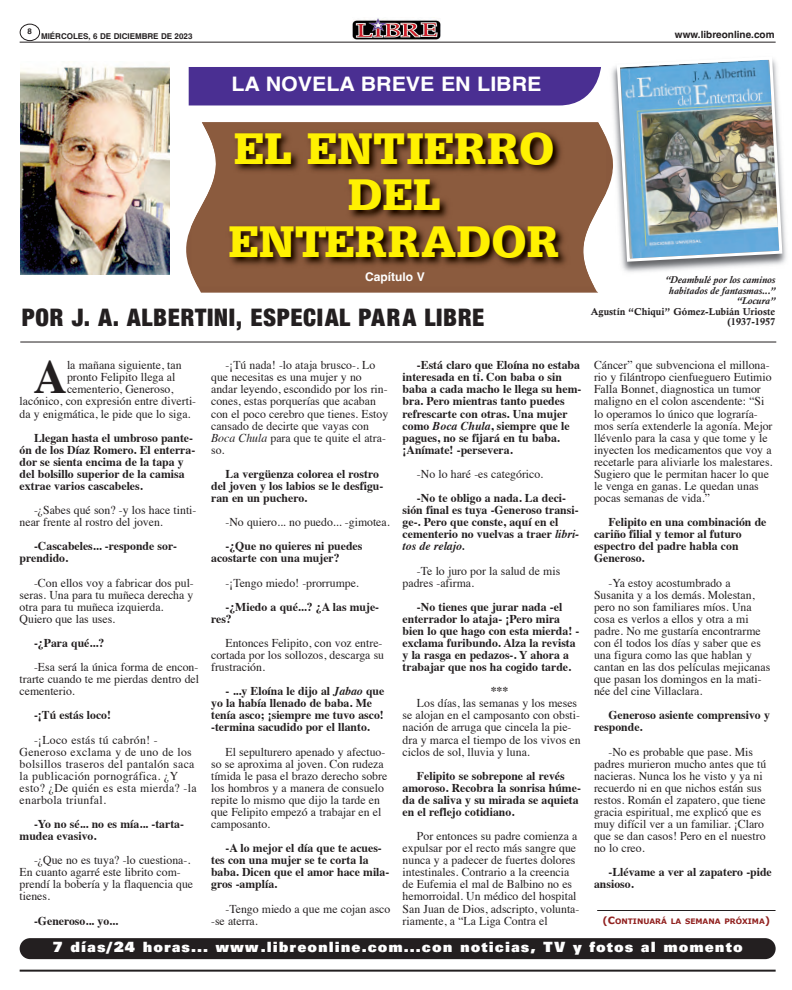
<style>
.page{position:relative;width:792px;height:990px;background:#fff}
.page>*{position:absolute;margin:0;border:0;box-sizing:border-box;transform-origin:0 0}
.t1{font:700 47.4px "Times";color:#231f20}
.t2{font:46px/46.7px "Square Serif Black DTC";color:#fff101;text-align:center;scale:1.06 1}
.t3{font:26px "Sans Black Condensed DTC";letter-spacing:.025em;color:#231f20}
.t4{font:700 20px "Helvetica";color:#fff;scale:1.07 1}
.t5{font:15.3px "Univers Ultra Bold DTC";letter-spacing:.065em;color:#fff}
.t6{font:12px/12.1px "Times";color:#231f20}
.t7{font:700 12px/12.1px "Times";color:#231f20}
.t8{font:12px/12.1px "Times";letter-spacing:.025em;color:#231f20}
.t9{font:700 12px "Helvetica";color:#fff}
.t10{font:italic 700 10px/10.5px "Calisto";color:#231f20;text-align:right}
.t11{font:10px/10.5px "Calis MT Bol";color:#231f20;text-align:right}
.t12{font:700 10px "Helvetica";color:#231f20}
.t13{font:700 8px "Helvetica";color:#231f20}
.t14{font:700 7.5px "Verdana";color:#91211f}
.s1{font-style:italic}
.s2{font-size:10px}
</style>
<div class="page">
<hr style="left:20px;top:970px;width:756px;height:2px;background:#231f20">
<hr style="left:20px;top:42px;width:756px;height:1px;background:#231f20">
<svg style="left:355px;top:23px;width:86px;height:17px"></svg>
<img style="left:353px;top:18px;width:87px;height:21px">
<svg style="left:20px;top:24px;width:20px;height:17px"></svg>
<div style="left:20px;top:938px;width:756px;height:21px;background:#231f20;border-radius:10px"></div>
<hr style="left:20px;top:342px;width:756px;height:1px;background:#231f20">
<svg style="left:186px;top:137px;width:421px;height:156px;fill:#89593d"></svg>
<div style="left:189px;top:67px;width:412px;height:38px;background:#4a2f92"></div>
<img style="left:607px;top:67px;width:180px;height:205px">
<svg style="left:612px;top:155px;width:1px;height:16px"></svg>
<img style="left:615px;top:59px;width:169px;height:204px">
<img style="left:20px;top:66px;width:150px;height:209px">
<img style="left:191px;top:122px;width:415px;height:165px">
<hr style="left:597px;top:910px;width:179px;height:1px;background:#231f20">
<p class="t13" style="left:28px;top:28px;width:6px">8</p>
<p class="t13" style="left:41px;top:33px;width:153px">MIÉRCOLES, 6 DE DICIEMBRE DE 2023</p>
<p class="t12" style="left:675px;top:31px;width:101px">www.libreonline.com</p>
<h3 class="t4" style="left:232px;top:75px;width:291px">LA NOVELA BREVE EN LIBRE</h3>
<h2 class="t2" style="left:229px;top:128px;width:314px">EL ENTIERRO<br>DEL<br>ENTERRADOR</h2>
<p class="t9" style="left:365px;top:272px;width:61px">Capítulo V</p>
<h3 class="t3" style="left:22px;top:309px;width:464px">POR J. A. ALBERTINI, ESPECIAL PARA LIBRE</h3>
<p class="t10" style="left:665px;top:275px;width:112px">“Deambulé por los caminos habitados de fantasmas...” “Locura”</p>
<p class="t11" style="left:591px;top:308px;width:186px">Agustín “Chiqui” Gómez-Lubián Urioste (1937-1957</p>
<h1 class="t1" style="left:34px;top:358px;width:35px">A</h1>
<p class="t6" style="left:67px;top:360px;width:116px">la mañana siguiente, tan</p>
<p class="t6" style="left:67px;top:372px;width:110px">pronto Felipito llega al</p>
<p class="t6" style="left:67px;top:384px;width:108px">cementerio, Generoso,</p>
<p class="t6" style="left:20px;top:396px;width:178px">lacónico, con expresión entre diverti-</p>
<p class="t6" style="left:20px;top:409px;width:172px">da y enigmática, le pide que lo siga.</p>
<p class="t7" style="left:20px;top:433px;width:177px;text-indent:14px">Llegan hasta el umbroso pante&shy;ón de los Díaz Romero. El enterra&shy;dor se sienta encima de la tapa y del bolsillo superior de la camisa extrae varios cascabeles.</p>
<p class="t6" style="left:20px;top:505px;width:178px;text-indent:14px">-¿Sabes qué son? -y los hace tinti&shy;near frente al rostro del joven.</p>
<p class="t7" style="left:20px;top:541px;width:159px;text-indent:14px">-Cascabeles... -responde sor&shy;prendido.</p>
<p class="t6" style="left:20px;top:578px;width:176px;text-indent:14px">-Con ellos voy a fabricar dos pul&shy;seras. Una para tu muñeca derecha y otra para tu muñeca izquierda.<br>Quiero que las uses.</p>
<p class="t7" style="left:34px;top:638px;width:72px">-¿Para qué...?</p>
<p class="t6" style="left:20px;top:662px;width:181px;text-align:justify;text-indent:14px">-Esa será la única forma de encon&shy;trarte cuando te me pierdas dentro del cementerio.</p>
<p class="t7" style="left:34px;top:710px;width:79px">-¡Tú estás loco!</p>
<p class="t8" style="left:20px;top:734px;width:178px;text-indent:14px">-¡Loco estás tú cabrón! -<br>Generoso exclama y de uno de los bolsillos traseros del pantalón saca la publicación pornográfica. ¿Y esto? ¿De quién es esta mierda? -la enarbola triunfal.</p>
<p class="t7" style="left:20px;top:819px;width:166px;text-indent:14px">-Yo no sé... no es mía... -tarta&shy;mudea evasivo.</p>
<p class="t6" style="left:20px;top:855px;width:175px;text-indent:14px">-¿Que no es tuya? -lo cuestiona-.<br>En cuanto agarré este librito com&shy;prendí la bobería y la flaquencia que tienes.</p>
<p class="t7" style="left:34px;top:916px;width:86px">-Generoso... yo...</p>
<p class="t6" style="left:211px;top:360px;width:179px;text-indent:14px">-¡Tú nada! -lo ataja brusco-. Lo que necesitas es una mujer y no andar leyendo, escondido por los rin&shy;cones, estas porquerías que acaban con el poco cerebro que tienes. Estoy cansado de decirte que vayas con<br><span class="s1">Boca Chula</span> para que te quite el atra&shy;so.</p>
<p class="t7" style="left:211px;top:469px;width:174px;text-indent:14px">La vergüenza colorea el rostro del joven y los labios se le desfigu&shy;ran en un puchero.</p>
<p class="t6" style="left:226px;top:517px;width:166px">-No quiero... no puedo... -gimotea.</p>
<p class="t7" style="left:211px;top:541px;width:153px;text-indent:14px">-¿Que no quieres ni puedes acostarte con una mujer?</p>
<p class="t6" style="left:226px;top:578px;width:135px">-¡Tengo miedo! -prorrumpe.</p>
<p class="t7" style="left:211px;top:602px;width:170px;text-indent:14px">-¿Miedo a qué...? ¿A las muje&shy;res?</p>
<p class="t6" style="left:211px;top:638px;width:175px;text-indent:14px">Entonces Felipito, con voz entre&shy;cortada por los sollozos, descarga su frustración.</p>
<p class="t7" style="left:211px;top:686px;width:175px;text-indent:14px">- ...y Eloína le dijo al <span class="s1">Jabao</span> que yo la había llenado de baba. Me tenía asco; ¡siempre me tuvo asco! -termina sacudido por el llanto.</p>
<p class="t6" style="left:211px;top:747px;width:178px;text-indent:14px">El sepulturero apenado y afectuo&shy;so se aproxima al joven. Con rudeza tímida le pasa el brazo derecho sobre los hombros y a manera de consuelo repite lo mismo que dijo la tarde en que Felipito empezó a trabajar en el camposanto.</p>
<p class="t7" style="left:211px;top:843px;width:180px;text-indent:14px">-A lo mejor el día que te acues&shy;tes con una mujer se te corta la baba. Dicen que el amor hace mila&shy;gros -amplía.</p>
<p class="t6" style="left:211px;top:903px;width:181px;text-indent:14px">-Tengo miedo a que me cojan asco -se aterra.</p>
<p class="t7" style="left:403px;top:360px;width:180px;text-indent:14px">-Está claro que Eloína no estaba interesada en ti. Con baba o sin baba a cada macho le llega su hem&shy;bra. Pero mientras tanto puedes refrescarte con otras. Una mujer como <span class="s1">Boca Chula</span>, siempre que le pagues, no se fijará en tu baba. ¡Anímate! -persevera.</p>
<p class="t6" style="left:417px;top:469px;width:128px">-No lo haré -es categórico.</p>
<p class="t7" style="left:403px;top:493px;width:178px;text-indent:14px">-No te obligo a nada. La deci&shy;sión final es tuya -Generoso transi&shy;ge-. Pero que conste, aquí en el cementerio no vuelvas a traer <span class="s1">libri&shy;tos de relajo.</span></p>
<p class="t6" style="left:403px;top:565px;width:159px;text-indent:14px">-Te lo juro por la salud de mis padres -afirma.</p>
<p class="t7" style="left:403px;top:602px;width:178px;text-indent:14px">-No tienes que jurar nada -el enterrador lo ataja- ¡Pero mira bien lo que hago con esta mierda! - exclama furibundo. Alza la revista y la rasga en pedazos-. Y ahora a trabajar que nos ha cogido tarde.</p>
<p class="t7" style="left:491px;top:686px;width:19px">***</p>
<p class="t6" style="left:403px;top:698px;width:180px;text-indent:14px">Los días, las semanas y los meses se alojan en el camposanto con obsti&shy;nación de arruga que cincela la pie&shy;dra y marca el tiempo de los vivos en ciclos de sol, lluvia y luna.</p>
<p class="t7" style="left:403px;top:771px;width:180px;text-indent:14px">Felipito se sobrepone al revés amoroso. Recobra la sonrisa húme&shy;da de saliva y su mirada se aquieta en el reflejo cotidiano.</p>
<p class="t6" style="left:403px;top:831px;width:178px;text-indent:14px">Por entonces su padre comienza a expulsar por el recto más sangre que nunca y a padecer de fuertes dolores intestinales. Contrario a la creencia de Eufemia el mal de Balbino no es hemorroidal. Un médico del hospital San Juan de Dios, adscripto, volunta&shy;riamente, a “La Liga Contra el</p>
<p class="t6" style="left:594px;top:360px;width:180px">Cáncer” que subvenciona el millona&shy;rio y filántropo cienfueguero Eutimio Falla Bonnet, diagnostica un tumor maligno en el colon ascendente: “Si lo operamos lo único que lograría&shy;mos sería extenderle la agonía. Mejor llévenlo para la casa y que tome y le inyecten los medicamentos que voy a recetarle para aliviarle los malestares.<br>Sugiero que le permitan hacer lo que le venga en ganas. Le quedan unas pocas semanas de vida.”</p>
<p class="t7" style="left:594px;top:517px;width:174px;text-indent:14px">Felipito en una combinación de cariño filial y temor al futuro espectro del padre habla con<br>Generoso.</p>
<p class="t6" style="left:594px;top:578px;width:178px;text-indent:14px">-Ya estoy acostumbrado a<br>Susanita y a los demás. Molestan, pero no son familiares míos. Una cosa es verlos a ellos y otra a mi padre. No me gustaría encontrarme con él todos los días y saber que es una figura como las que hablan y cantan en las dos películas mejicanas que pasan los domingos en la mati&shy;née del cine Villaclara.</p>
<p class="t7" style="left:594px;top:710px;width:177px;text-indent:14px">Generoso asiente comprensivo y responde.</p>
<p class="t6" style="left:594px;top:747px;width:174px;text-indent:14px">-No es probable que pase. Mis padres murieron mucho antes que tú nacieras. Nunca los he visto y ya ni recuerdo ni en que nichos están sus restos. Román el zapatero, que tiene gracia espiritual, me explicó que es muy difícil ver a un familiar. ¡Claro que se dan casos! Pero en el nuestro no lo creo.</p>
<p class="t7" style="left:594px;top:867px;width:179px;text-indent:14px">-Llévame a ver al zapatero -pide ansioso.</p>
<p class="t14" style="left:602px;top:917px;width:169px"><span class="s2">(C</span>ONTINUARÁ LA SEMANA PRÓXIMA<span class="s2">)</span></p>
<p class="t5" style="left:53px;top:942px;width:692px">7 días/24 horas... www.libreonline.com...con noticias, TV y fotos al momento</p>
</div>
